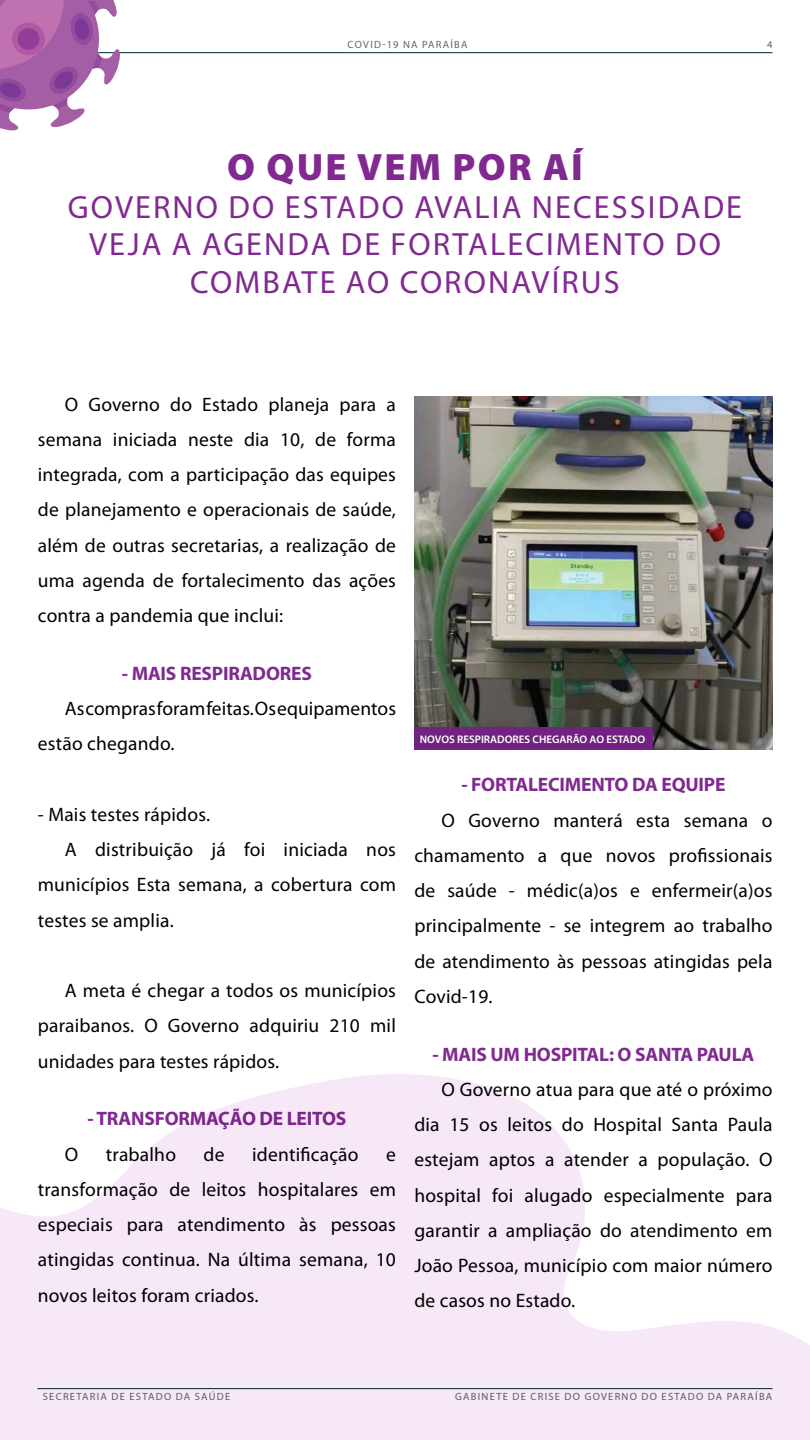
<style>
.page{position:relative;width:810px;height:1440px;background:#fff}
.page>*{position:absolute;margin:0;border:0;box-sizing:border-box;transform-origin:0 0}
.t1{font:900 38.25px "Myriad Pro";letter-spacing:.06em;color:#812990}
.t2{font:32.25px/37.7px "Myriad Pro";letter-spacing:.065em;color:#812990;text-align:center}
.t3{font:19.5px/35.2px "Myriad Pro";letter-spacing:.01em;color:#000;text-align:justify}
.t4{font:700 19.5px "Myriad Pro";letter-spacing:-.01em;color:#812990}
.t5{font:600 11.02px "Myriad Pro";color:#fff}
.t6{font:10.5px "Myriad Pro";letter-spacing:.12em;color:#636466}
</style>
<div class="page">
<hr style="left:38px;top:52px;width:734px;height:1px;background:#002732">
<svg style="left:0;top:0;width:122px;height:131px"></svg>
<svg style="left:0;top:1074px;width:810px;height:366px;fill:#f7e8f8"></svg>
<img style="left:414px;top:396px;width:358px;height:354px">
<div style="left:414px;top:727px;width:239px;height:23px;background:#722280"></div>
<p class="t6" style="left:348px;top:38px;width:121px">COVID-19 NA PARAÍBA</p>
<p class="t6" style="left:767px;top:38px;width:7px">4</p>
<h1 class="t1" style="left:227px;top:142px;width:357px">O QUE VEM POR AÍ</h1>
<h2 class="t2" style="left:68px;top:188px;width:676px">GOVERNO DO ESTADO AVALIA NECESSIDADE<br>VEJA A AGENDA DE FORTALECIMENTO DO<br>COMBATE AO CORONAVÍRUS</h2>
<p class="t3" style="left:38px;top:386px;width:360px;text-indent:27px">O Governo do Estado planeja para a semana iniciada neste dia 10, de forma integrada, com a participação das equipes de planejamento e operacionais de saúde, além de outras secretarias, a realização de uma agenda de fortalecimento das ações contra a pandemia que inclui:</p>
<p class="t4" style="left:122px;top:661px;width:191px">- MAIS RESPIRADORES</p>
<p class="t3" style="left:38px;top:691px;width:360px;text-indent:27px">As compras foram feitas. Os equipamentos estão chegando.</p>
<p class="t5" style="left:420px;top:732px;width:227px">NOVOS RESPIRADORES CHEGARÃO AO ESTADO</p>
<p class="t3" style="left:38px;top:796px;width:174px">- Mais testes rápidos.</p>
<p class="t3" style="left:65px;top:832px;width:333px">A distribuição já foi iniciada nos</p>
<p class="t3" style="left:38px;top:867px;width:360px">municípios Esta semana, a cobertura com</p>
<p class="t3" style="left:38px;top:902px;width:137px">testes se amplia.</p>
<p class="t3" style="left:38px;top:973px;width:360px;text-indent:27px">A meta é chegar a todos os municípios paraibanos. O Governo adquiriu 210 mil unidades para testes rápidos.</p>
<p class="t4" style="left:87px;top:1106px;width:261px">- TRANSFORMAÇÃO DE LEITOS</p>
<p class="t3" style="left:65px;top:1136px;width:15px">O</p>
<p class="t3" style="left:106px;top:1136px;width:72px">trabalho</p>
<p class="t3" style="left:204px;top:1136px;width:22px">de</p>
<p class="t3" style="left:252px;top:1136px;width:108px">identificação</p>
<p class="t3" style="left:38px;top:1136px;width:360px;text-indent:348px">e transformação de leitos hospitalares em especiais para atendimento às pessoas atingidas continua. Na última semana, 10 novos leitos foram criados.</p>
<p class="t4" style="left:461px;top:772px;width:266px">- FORTALECIMENTO DA EQUIPE</p>
<p class="t3" style="left:414px;top:802px;width:360px;text-indent:27px">O Governo manterá esta semana o chamamento a que novos profissionais de saúde - médic(a)os e enfermeir(a)os principalmente - se integrem ao trabalho de atendimento às pessoas atingidas pela Covid-19.</p>
<p class="t4" style="left:432px;top:1041px;width:324px">- MAIS UM HOSPITAL: O SANTA PAULA</p>
<p class="t3" style="left:414px;top:1071px;width:360px;text-indent:27px">O Governo atua para que até o próximo dia 15 os leitos do Hospital Santa Paula estejam aptos a atender a população. O hospital foi alugado especialmente para garantir a ampliação do atendimento em João Pessoa, município com maior número de casos no Estado.</p>
<p class="t6" style="left:43px;top:1390px;width:189px">SECRETARIA DE ESTADO DA SAÚDE</p>
<p class="t6" style="left:455px;top:1390px;width:319px">GABINETE DE CRISE DO GOVERNO DO ESTADO DA PARAÍBA</p>
</div>
